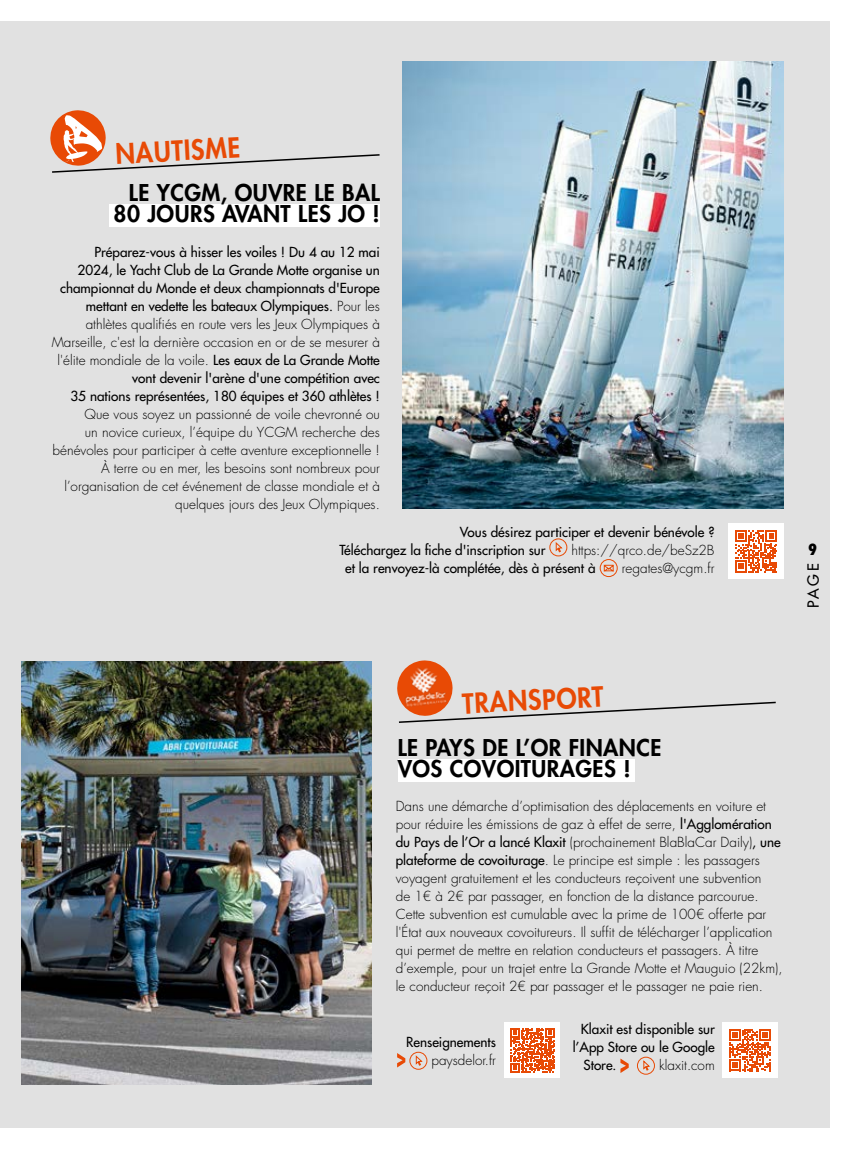
<style>
.page{position:relative;width:851px;height:1149px;background:#fff}
.page>*{position:absolute;margin:0;border:0;box-sizing:border-box;transform-origin:0 0}
.t1{font:800 27px "Futura Std";color:#e84a05;scale:.95 1}
.t2{font:800 22.5px/21px "Futura Std";letter-spacing:.02em;color:#000}
.t3{font:500 15px "Futura Std";color:#000}
.t4{font:800 condensed 15px "Futura Std";color:#000}
.t5{font:300 13.5px/18px "Futura Std";color:#000}
.t6{font:500 13.5px/18px "Futura Std";color:#000;text-align:right}
.s1{font-weight:300}
.s2{font-weight:500}
</style>
<div class="page">
<div style="left:0;top:21px;width:829px;height:1106px;background:#e1e1e1"></div>
<div style="left:397px;top:758px;width:237px;height:23px;background:#fff"></div>
<div style="left:110px;top:204px;width:270px;height:22px;background:#fff"></div>
<img style="left:21px;top:661px;width:350px;height:422px">
<img style="left:402px;top:62px;width:381px;height:446px">
<svg style="left:397px;top:678px;width:379px;height:45px"></svg>
<img style="left:399px;top:660px;width:52px;height:51px">
<svg style="left:50px;top:110px;width:330px;height:63px"></svg>
<div style="left:728px;top:523px;width:55px;height:56px;background:#fff"></div>
<svg style="left:735px;top:530px;width:42px;height:42px"></svg>
<svg style="left:549px;top:538px;width:18px;height:18px"></svg>
<svg style="left:599px;top:559px;width:19px;height:18px"></svg>
<div style="left:504px;top:1022px;width:56px;height:55px;background:#fff"></div>
<svg style="left:510px;top:1028px;width:44px;height:44px"></svg>
<svg style="left:397px;top:1051px;width:30px;height:18px"></svg>
<div style="left:722px;top:1022px;width:55px;height:55px;background:#fff"></div>
<svg style="left:729px;top:1029px;width:41px;height:41px"></svg>
<svg style="left:620px;top:1058px;width:8px;height:14px"></svg>
<svg style="left:637px;top:1056px;width:18px;height:18px"></svg>
<h1 class="t1" style="left:115px;top:137px;width:133px;rotate:-3deg">NAUTISME</h1>
<h2 class="t2" style="left:113px;top:182px;width:268px;text-align:right">LE YCGM, OUVRE LE BAL<br>80 JOURS AVANT LES JO !</h2>
<p class="t6" style="left:52px;top:243px;width:330px">Préparez-vous à hisser les voiles ! Du 4 au 12 mai<br>2024, le Yacht Club de La Grande Motte organise un championnat du Monde et deux championnats d'Europe mettant en vedette les bateaux Olympiques. <span class="s1">Pour les athlètes qualifiés en route vers les Jeux Olympiques à Marseille, c'est la dernière occasion en or de se mesurer à l'élite mondiale de la voile.</span> Les eaux de La Grande Motte vont devenir l'arène d'une compétition avec<br>35 nations représentées, 180 équipes et 360 athlètes !</p>
<p class="t5" style="left:53px;top:405px;width:329px;text-align:right">Que vous soyez un passionné de voile chevronné ou<br>un novice curieux, l’équipe du YCGM recherche des bénévoles pour participer à cette aventure exceptionnelle !<br>À terre ou en mer, les besoins sont nombreux pour l’organisation de cet événement de classe mondiale et à quelques jours des Jeux Olympiques.</p>
<p class="t6" style="left:339px;top:522px;width:376px;text-align:left;text-indent:120px">Vous désirez participer et devenir bénévole ?<br>Téléchargez la fiche d'inscription sur</p>
<p class="t5" style="left:571px;top:541px;width:145px">https://qrco.de/beSz2B</p>
<p class="t6" style="left:345px;top:558px;width:252px">et la renvoyez-là complétée, dès à présent à</p>
<p class="t5" style="left:621px;top:559px;width:94px">regates@ycgm.fr</p>
<p class="t4" style="left:808px;top:540px;width:11px">9</p>
<p class="t3" style="left:803px;top:607px;width:46px;rotate:-90deg">PAGE</p>
<h1 class="t1" style="left:461px;top:686px;width:150px;rotate:-3deg">TRANSPORT</h1>
<h2 class="t2" style="left:397px;top:737px;width:265px">LE PAYS DE L’OR FINANCE<br>VOS COVOITURAGES !</h2>
<p class="t5" style="left:396px;top:797px;width:388px">Dans une démarche d’optimisation des déplacements en voiture et pour réduire les émissions de gaz à effet de serre, <span class="s2">l'Agglomération du Pays de l’Or a lancé Klaxit</span> (prochainement BlaBlaCar Daily)<span class="s2">, une plateforme de covoiturage</span>. Le principe est simple : les passagers voyagent gratuitement et les conducteurs reçoivent une subvention<br>de 1€ à 2€ par passager, en fonction de la distance parcourue.<br>Cette subvention est cumulable avec la prime de 100€ offerte par l'État aux nouveaux covoitureurs. Il suffit de télécharger l’application qui permet de mettre en relation conducteurs et passagers. À titre d’exemple, pour un trajet entre La Grande Motte et Mauguio (22km), le conducteur reçoit 2€ par passager et le passager ne paie rien.</p>
<p class="t6" style="left:406px;top:1032px;width:91px">Renseignements</p>
<p class="t5" style="left:431px;top:1050px;width:66px">paysdelor.fr</p>
<p class="t6" style="left:580px;top:1019px;width:135px">Klaxit est disponible sur</p>
<p class="t6" style="left:572px;top:1037px;width:143px">l’App Store ou le Google</p>
<p class="t6" style="left:583px;top:1055px;width:35px">Store.</p>
<p class="t5" style="left:659px;top:1055px;width:57px">klaxit.com</p>
</div>
